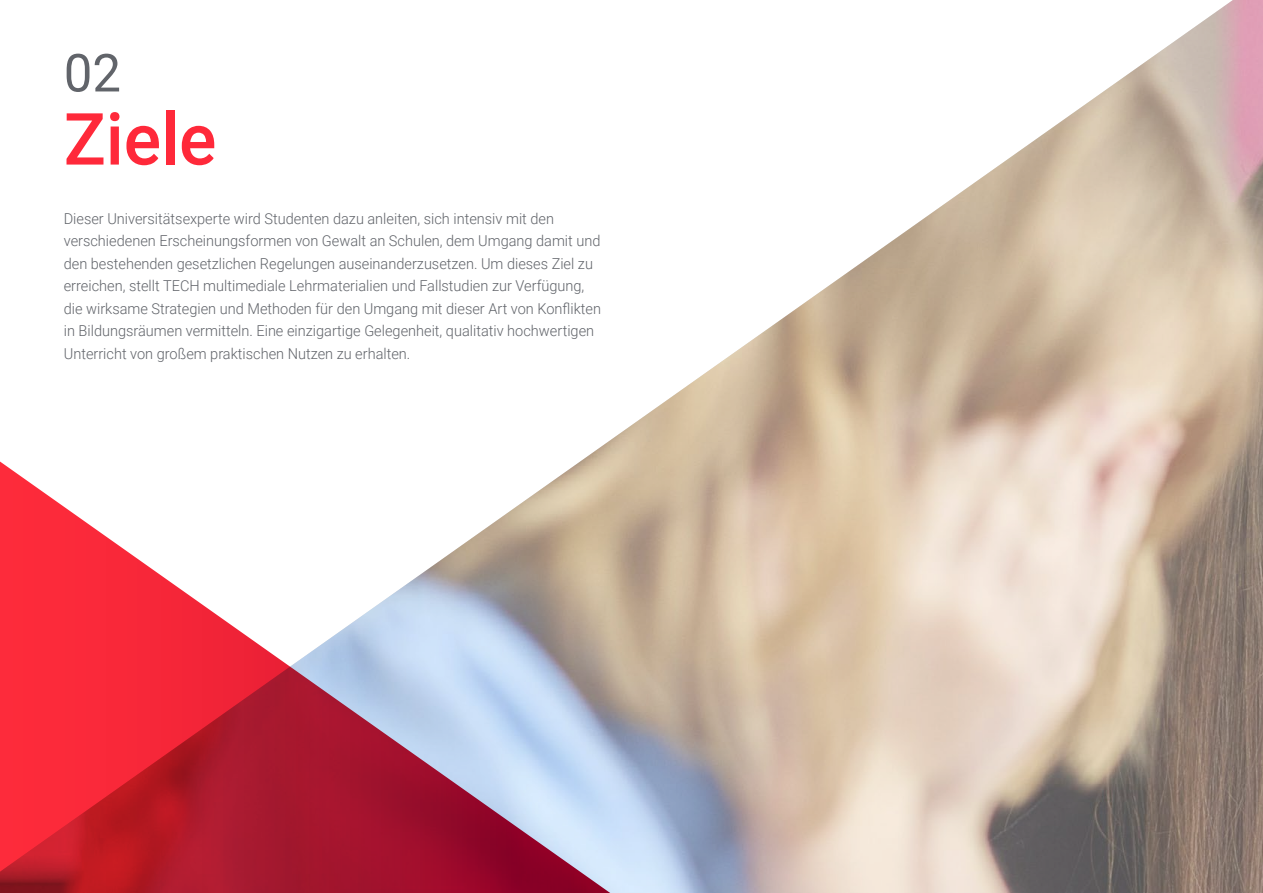
<style>
.page{position:relative;width:1263px;height:893px;background:#fff}
.page>*{position:absolute;margin:0;border:0;box-sizing:border-box;transform-origin:0 0}
.t1{font:500 72px "Roboto";color:#ff293a}
.t2{font:52.5px "Roboto";color:#61646a}
.t3{font:300 15px/22.5px "Roboto";color:#61646a}
</style>
<div class="page">
<img style="left:602px;top:0;width:661px;height:893px">
<svg style="left:0;top:446px;width:640px;height:447px"></svg>
<h2 class="t2" style="left:64px;top:36px;width:59px">02</h2>
<h1 class="t1" style="left:64px;top:89px;width:154px">Ziele</h1>
<p class="t3" style="left:64px;top:207px;width:539px">Dieser Universitätsexperte wird Studenten dazu anleiten, sich intensiv mit den verschiedenen Erscheinungsformen von Gewalt an Schulen, dem Umgang damit und den bestehenden gesetzlichen Regelungen auseinanderzusetzen. Um dieses Ziel zu erreichen, stellt TECH multimediale Lehrmaterialien und Fallstudien zur Verfügung, die wirksame Strategien und Methoden für den Umgang mit dieser Art von Konflikten in Bildungsräumen vermitteln. Eine einzigartige Gelegenheit, qualitativ hochwertigen Unterricht von großem praktischen Nutzen zu erhalten.</p>
</div>
